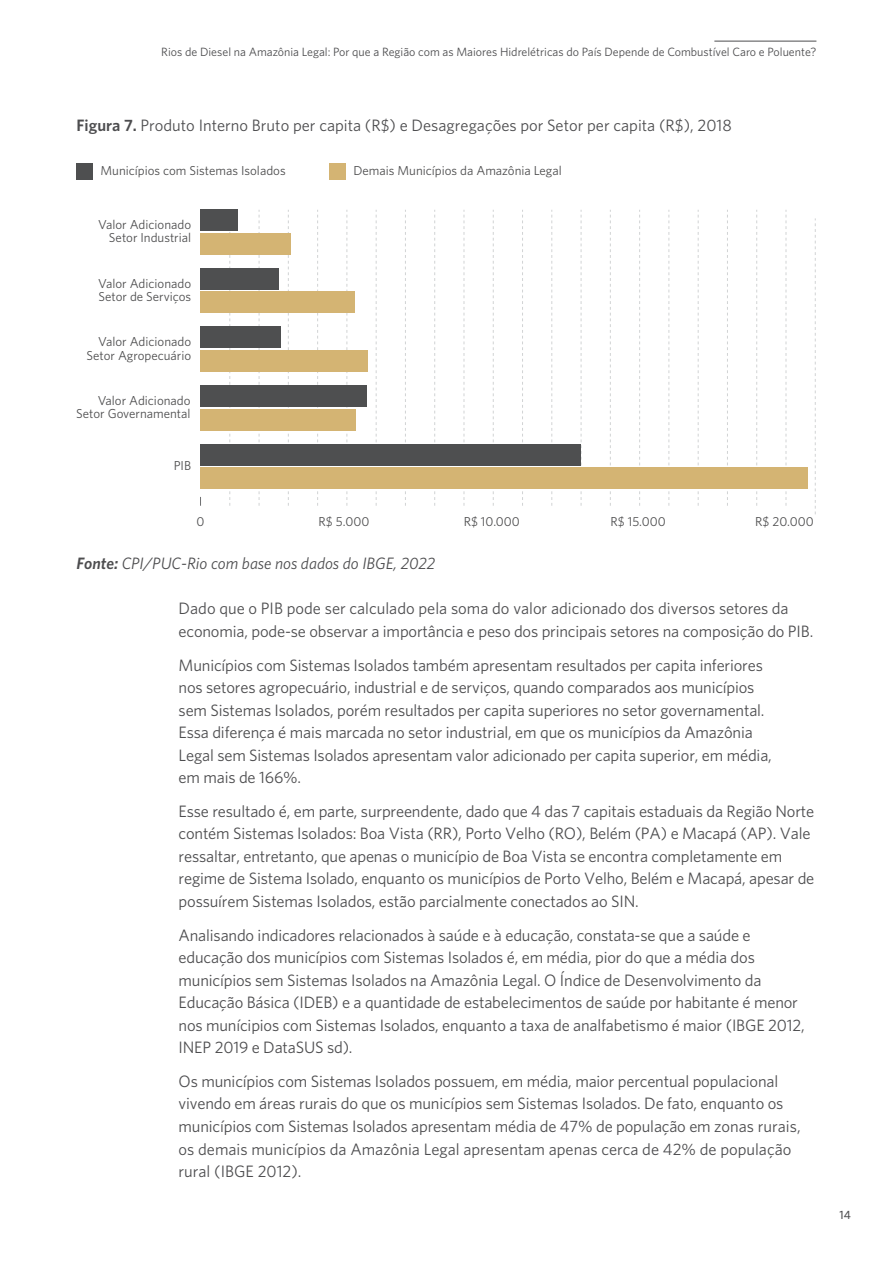
<style>
.page{position:relative;width:893px;height:1263px;background:#fff}
.page>*{position:absolute;margin:0;border:0;box-sizing:border-box;transform-origin:0 0}
.t1{font:16.5px/22.5px "Whitney";letter-spacing:-.01em;color:#4d4d4f}
.t2{font:italic 16.5px "Whitney";color:#4d4d4f}
.t3{font:15.9px "Whitney";color:#4e4e4f}
.t4{font:italic 15.9px "Whitney";color:#4e4e4f}
.t5{font:12.9px/13.2px "Whitney";color:#4e4e4f;text-align:right}
.t6{font:12px "Whitney";color:#4d4d4f}
.t7{font:500 12px "Whitney";color:#4d4d4f}
.s1{font-weight:600}
</style>
<div class="page">
<hr style="left:714px;top:41px;width:102px;height:1px;background:#4d4d4f">
<svg style="left:347px;top:210px;width:1px;height:296px"></svg>
<svg style="left:317px;top:210px;width:1px;height:296px"></svg>
<svg style="left:288px;top:210px;width:1px;height:296px"></svg>
<svg style="left:259px;top:210px;width:1px;height:296px"></svg>
<svg style="left:229px;top:232px;width:1px;height:274px"></svg>
<svg style="left:464px;top:210px;width:1px;height:296px"></svg>
<svg style="left:434px;top:210px;width:1px;height:296px"></svg>
<svg style="left:405px;top:210px;width:1px;height:296px"></svg>
<svg style="left:376px;top:210px;width:1px;height:296px"></svg>
<svg style="left:610px;top:210px;width:1px;height:296px"></svg>
<svg style="left:581px;top:210px;width:1px;height:296px"></svg>
<svg style="left:551px;top:210px;width:1px;height:296px"></svg>
<svg style="left:522px;top:210px;width:1px;height:296px"></svg>
<svg style="left:756px;top:210px;width:1px;height:296px"></svg>
<svg style="left:727px;top:210px;width:1px;height:296px"></svg>
<svg style="left:698px;top:210px;width:1px;height:296px"></svg>
<svg style="left:668px;top:210px;width:1px;height:296px"></svg>
<svg style="left:493px;top:210px;width:1px;height:296px"></svg>
<svg style="left:639px;top:210px;width:1px;height:296px"></svg>
<svg style="left:786px;top:210px;width:1px;height:296px"></svg>
<svg style="left:815px;top:218px;width:1px;height:296px"></svg>
<div style="left:201px;top:233px;width:90px;height:21px;background:#d4b473"></div>
<div style="left:201px;top:210px;width:37px;height:21px;background:#4e4f50"></div>
<div style="left:201px;top:292px;width:154px;height:21px;background:#d4b473"></div>
<div style="left:201px;top:268px;width:78px;height:21px;background:#4e4f50"></div>
<div style="left:201px;top:350px;width:167px;height:21px;background:#d4b473"></div>
<div style="left:201px;top:327px;width:80px;height:21px;background:#4e4f50"></div>
<div style="left:201px;top:409px;width:155px;height:21px;background:#d4b473"></div>
<div style="left:201px;top:385px;width:166px;height:22px;background:#4e4f50"></div>
<div style="left:201px;top:467px;width:607px;height:22px;background:#d4b473"></div>
<div style="left:201px;top:444px;width:380px;height:21px;background:#4e4f50"></div>
<div style="left:76px;top:163px;width:17px;height:16px;background:#4e4f50"></div>
<div style="left:329px;top:163px;width:16px;height:16px;background:#d4b473"></div>
<p class="t6" style="left:161px;top:44px;width:657px">Rios de Diesel na Amazônia Legal: Por que a Região com as Maiores Hidrelétricas do País Depende de Combustível Caro e Poluente?</p>
<p class="t3" style="left:75px;top:113px;width:628px"><span class="s1">Figura 7.</span> Produto Interno Bruto per capita (R$) e Desagregações por Setor per capita (R$), 2018</p>
<p class="t1" style="left:77px;top:113px;width:657px"><span class="s1">Figura 7.</span> Produto Interno Bruto per capita (R$) e Desagregações por Setor per capita (R$), 2018</p>
<p class="t5" style="left:100px;top:163px;width:187px">Municípios com Sistemas Isolados</p>
<p class="t5" style="left:353px;top:163px;width:210px">Demais Municípios da Amazônia Legal</p>
<p class="t5" style="left:98px;top:218px;width:94px">Valor Adicionado<br>Setor Industrial</p>
<p class="t5" style="left:98px;top:276px;width:94px;text-align:left">Valor Adicionado<br>Setor de Serviços</p>
<p class="t5" style="left:87px;top:335px;width:106px">Valor Adicionado<br>Setor Agropecuário</p>
<p class="t5" style="left:76px;top:393px;width:116px">Valor Adicionado<br>Setor Governamental</p>
<p class="t5" style="left:174px;top:459px;width:19px">PIB</p>
<p class="t5" style="left:197px;top:514px;width:9px">0</p>
<p class="t5" style="left:319px;top:514px;width:52px">R$ 5.000</p>
<p class="t5" style="left:464px;top:514px;width:58px">R$ 10.000</p>
<p class="t5" style="left:610px;top:514px;width:57px">R$ 15.000</p>
<p class="t5" style="left:755px;top:514px;width:60px">R$ 20.000</p>
<p class="t2" style="left:77px;top:553px;width:360px"><span class="s1">Fonte:</span> CPI/PUC-Rio com base nos dados do IBGE, 2022</p>
<p class="t1" style="left:179px;top:597px;width:636px">Dado que o PIB pode ser calculado pela soma do valor adicionado dos diversos setores da economia, pode-se observar a importância e peso dos principais setores na composição do PIB.</p>
<p class="t1" style="left:179px;top:653px;width:595px">Municípios com Sistemas Isolados também apresentam resultados per capita inferiores nos setores agropecuário, industrial e de serviços, quando comparados aos municípios sem Sistemas Isolados, porém resultados per capita superiores no setor governamental.<br>Essa diferença é mais marcada no setor industrial, em que os municípios da Amazônia Legal sem Sistemas Isolados apresentam valor adicionado per capita superior, em média, em mais de 166%.</p>
<p class="t1" style="left:179px;top:799px;width:637px">Esse resultado é, em parte, surpreendente, dado que 4 das 7 capitais estaduais da Região Norte contém Sistemas Isolados: Boa Vista (RR), Porto Velho (RO), Belém (PA) e Macapá (AP). Vale ressaltar, entretanto, que apenas o município de Boa Vista se encontra completamente em regime de Sistema Isolado, enquanto os municípios de Porto Velho, Belém e Macapá, apesar de possuírem Sistemas Isolados, estão parcialmente conectados ao SIN.</p>
<p class="t1" style="left:179px;top:923px;width:628px">Analisando indicadores relacionados à saúde e à educação, constata-se que a saúde e educação dos municípios com Sistemas Isolados é, em média, pior do que a média dos municípios sem Sistemas Isolados na Amazônia Legal. O Índice de Desenvolvimento da Educação Básica (IDEB) e a quantidade de estabelecimentos de saúde por habitante é menor nos munícipios com Sistemas Isolados, enquanto a taxa de analfabetismo é maior (IBGE 2012, INEP 2019 e DataSUS sd).</p>
<p class="t1" style="left:179px;top:1069px;width:623px">Os municípios com Sistemas Isolados possuem, em média, maior percentual populacional vivendo em áreas rurais do que os municípios sem Sistemas Isolados. De fato, enquanto os municípios com Sistemas Isolados apresentam média de 47% de população em zonas rurais, os demais municípios da Amazônia Legal apresentam apenas cerca de 42% de população rural (IBGE 2012).</p>
<p class="t4" style="left:76px;top:560px;width:345px"><span class="s1">Fonte:</span> CPI/PUC-Rio com base nos dados do IBGE, 2022</p>
<p class="t7" style="left:839px;top:1207px;width:13px">14</p>
</div>
